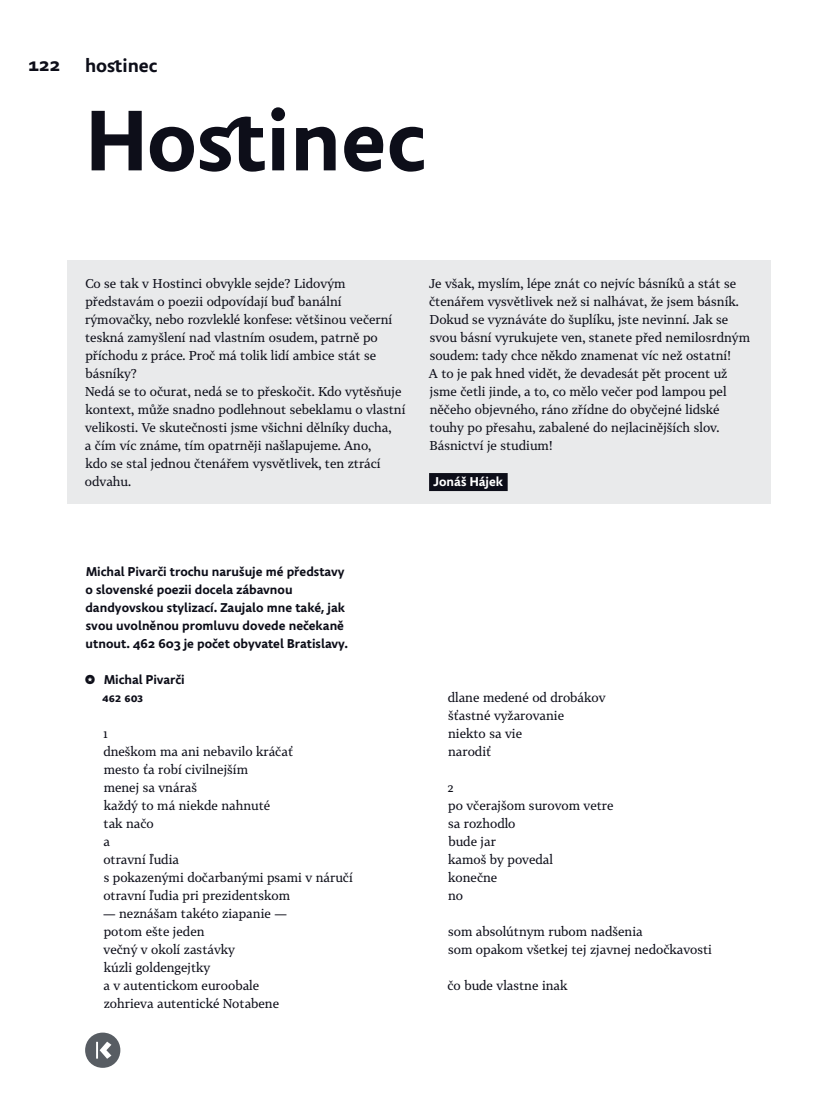
<style>
.page{position:relative;width:838px;height:1093px;background:#fff}
.page>*{position:absolute;margin:0;border:0;box-sizing:border-box;transform-origin:0 0}
.Nadpis_v_Kuléru{font:700 85.5px "Comenia Sans Host";color:#0d0e19}
.Záhlaví__zdroj{font:700 18.75px "Comenia Sans Host";color:#0d0e19}
.t1{font:700 18.75px "Comenia Sans";color:#0d0e19}
.Otázka_nebo_malý_mez{font:700 12.75px/18px "Comenia Sans";color:#0d0e19}
.Autor_článku{font:700 12.75px "Comenia Sans";color:#fff}
.Nadpis_básně_v_Hosti{font:700 12.75px "Comenia Sans";color:#0d0e19}
.Text_v_rámečku{font:12.6px/18px "Tabac G3";color:#0d0e19}
.Báseň_v_Hostinci{font:12.6px "Tabac G3";color:#0d0e19}
.s1{font-family:"Tabac Sans"}
</style>
<div class="page">
<div style="left:67px;top:261px;width:703px;height:243px;background:#e9eaeb"></div>
<div style="left:429px;top:473px;width:78px;height:18px;background:#0d0e19"></div>
<svg style="left:85px;top:1032px;width:35px;height:36px"></svg>
<h2 class="t1" style="left:28px;top:53px;width:34px">122</h2>
<p class="Záhlaví__zdroj" style="left:85px;top:54px;width:74px">hostinec</p>
<p class="Nadpis_v_Kuléru" style="left:86px;top:86px;width:340px">Hostinec</p>
<p class="Text_v_rámečku" style="left:85px;top:274px;width:309px">Co se tak v Hostinci obvykle sejde? Lidovým představám o poezii odpovídají buď banální rýmovačky, nebo rozvleklé konfese: většinou večerní teskná zamyšlení nad vlastním osudem, patrně po příchodu z práce. Proč má tolik lidí ambice stát se básníky?</p>
<p class="Text_v_rámečku" style="left:85px;top:382px;width:322px">Nedá se to očurat, nedá se to přeskočit. Kdo vytěsňuje kontext, může snadno podlehnout sebeklamu o vlastní velikosti. Ve skutečnosti jsme všichni dělníky ducha,<br>a čím víc známe, tím opatrněji našlapujeme. Ano,<br>kdo se stal jednou čtenářem vysvětlivek, ten ztrácí odvahu.</p>
<p class="Text_v_rámečku" style="left:429px;top:274px;width:323px">Je však, myslím, lépe znát co nejvíc básníků a stát se čtenářem vysvětlivek než si nalhávat, že jsem básník.<br>Dokud se vyznáváte do šuplíku, jste nevinní. Jak se svou básní vyrukujete ven, stanete před nemilosrdným soudem: tady chce někdo znamenat víc než ostatní!<br>A to je pak hned vidět, že devadesát pět procent už jsme četli jinde, a to, co mělo večer pod lampou pel něčeho objevného, ráno zřídne do obyčejné lidské touhy po přesahu, zabalené do nejlacinějších slov.<br>Básnictví je studium!</p>
<p class="Autor_článku" style="left:433px;top:473px;width:71px">Jonáš Hájek</p>
<p class="Otázka_nebo_malý_mez" style="left:85px;top:563px;width:264px">Michal Pivarči trochu narušuje mé představy o slovenské poezii docela zábavnou dandyovskou stylizací. Zaujalo mne také, jak svou uvolněnou promluvu dovede nečekaně utnout. 462 603 je počet obyvatel Bratislavy.</p>
<p class="Otázka_nebo_malý_mez" style="left:85px;top:671px;width:101px"><span class="s1">Ъ</span> Michal Pivarči</p>
<p class="Nadpis_básně_v_Hosti" style="left:103px;top:689px;width:42px">462 603</p>
<p class="Báseň_v_Hostinci" style="left:103px;top:725px;width:6px">1</p>
<p class="Báseň_v_Hostinci" style="left:103px;top:743px;width:191px">dneškom ma ani nebavilo kráčať</p>
<p class="Báseň_v_Hostinci" style="left:104px;top:761px;width:146px">mesto ťa robí civilnejším</p>
<p class="Báseň_v_Hostinci" style="left:104px;top:779px;width:95px">menej sa vnáraš</p>
<p class="Báseň_v_Hostinci" style="left:104px;top:797px;width:168px">každý to má niekde nahnuté</p>
<p class="Báseň_v_Hostinci" style="left:104px;top:815px;width:52px">tak načo</p>
<p class="Báseň_v_Hostinci" style="left:103px;top:833px;width:8px">a</p>
<p class="Báseň_v_Hostinci" style="left:103px;top:851px;width:77px">otravní ľudia</p>
<p class="Báseň_v_Hostinci" style="left:104px;top:869px;width:251px">s pokazenými dočarbanými psami v náručí</p>
<p class="Báseň_v_Hostinci" style="left:103px;top:887px;width:188px">otravní ľudia pri prezidentskom</p>
<p class="Báseň_v_Hostinci" style="left:103px;top:905px;width:185px">— neznášam takéto ziapanie —</p>
<p class="Báseň_v_Hostinci" style="left:104px;top:923px;width:102px">potom ešte jeden</p>
<p class="Báseň_v_Hostinci" style="left:104px;top:941px;width:133px">večný v okolí zastávky</p>
<p class="Báseň_v_Hostinci" style="left:104px;top:959px;width:108px">kúzli goldengejtky</p>
<p class="Báseň_v_Hostinci" style="left:103px;top:977px;width:157px">a v autentickom euroobale</p>
<p class="Báseň_v_Hostinci" style="left:104px;top:995px;width:177px">zohrieva autentické Notabene</p>
<p class="Báseň_v_Hostinci" style="left:448px;top:689px;width:159px">dlane medené od drobákov</p>
<p class="Báseň_v_Hostinci" style="left:448px;top:707px;width:118px">šťastné vyžarovanie</p>
<p class="Báseň_v_Hostinci" style="left:448px;top:725px;width:75px">niekto sa vie</p>
<p class="Báseň_v_Hostinci" style="left:448px;top:743px;width:45px">narodiť</p>
<p class="Báseň_v_Hostinci" style="left:447px;top:779px;width:8px">2</p>
<p class="Báseň_v_Hostinci" style="left:448px;top:797px;width:167px">po včerajšom surovom vetre</p>
<p class="Báseň_v_Hostinci" style="left:448px;top:815px;width:69px">sa rozhodlo</p>
<p class="Báseň_v_Hostinci" style="left:448px;top:833px;width:49px">bude jar</p>
<p class="Báseň_v_Hostinci" style="left:448px;top:851px;width:106px">kamoš by povedal</p>
<p class="Báseň_v_Hostinci" style="left:448px;top:869px;width:51px">konečne</p>
<p class="Báseň_v_Hostinci" style="left:448px;top:887px;width:17px">no</p>
<p class="Báseň_v_Hostinci" style="left:448px;top:923px;width:196px">som absolútnym rubom nadšenia</p>
<p class="Báseň_v_Hostinci" style="left:448px;top:941px;width:265px">som opakom všetkej tej zjavnej nedočkavosti</p>
<p class="Báseň_v_Hostinci" style="left:447px;top:977px;width:121px">čo bude vlastne inak</p>
</div>
